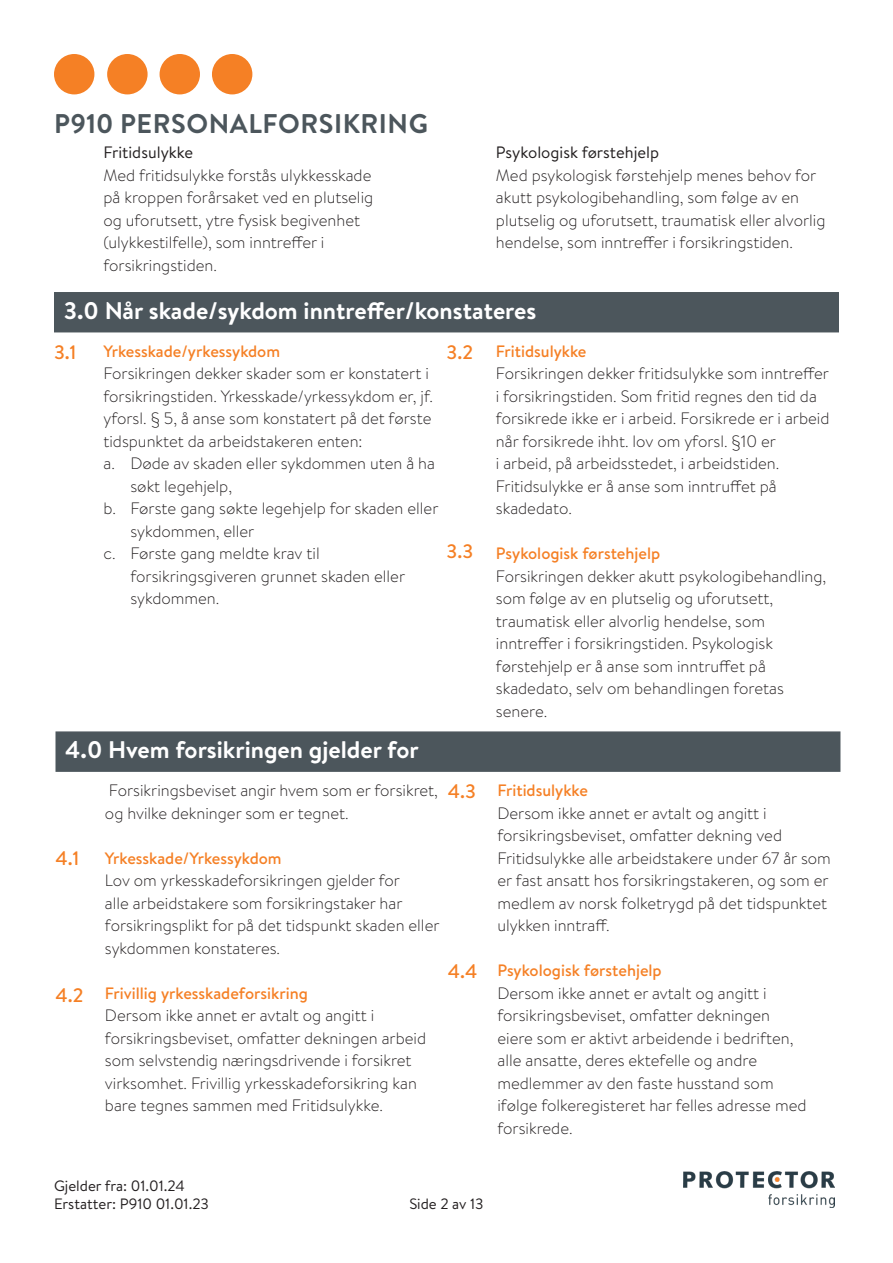
<style>
.page{position:relative;width:893px;height:1263px;background:#fff}
.page>*{position:absolute;margin:0;border:0;box-sizing:border-box;transform-origin:0 0}
.t1{font:700 27px "Brandon Text";letter-spacing:.02em;color:#4c565c}
.P_List_a_b_c{font:700 24px "Brandon Text";color:#fff}
.t2{font:500 19.5px "Brandon Text";color:#f58025}
.t3{font:300 16.5px/22.5px "Brandon Text";color:#231f20}
.t4{font:500 16.5px "Brandon Text";color:#f58025}
.t5{font:16.5px "Brandon Text";color:#231f20}
.t6{font:15px/18px "Brandon Text";color:#231f20}
</style>
<div class="page">
<div style="left:54px;top:54px;width:40px;height:40px;background:#f58025;border-radius:50%"></div>
<div style="left:107px;top:54px;width:41px;height:40px;background:#f58025;border-radius:50%"></div>
<div style="left:160px;top:54px;width:40px;height:40px;background:#f58025;border-radius:50%"></div>
<div style="left:212px;top:54px;width:40px;height:40px;background:#f58025;border-radius:50%"></div>
<img style="left:683px;top:1171px;width:152px;height:37px">
<div style="left:54px;top:292px;width:785px;height:40px;background:#4c565c"></div>
<div style="left:56px;top:731px;width:784px;height:41px;background:#4c565c;border:2px solid #4c565c"></div>
<h1 class="t1" style="left:54px;top:105px;width:375px">P910 PERSONALFORSIKRING</h1>
<p class="t5" style="left:103px;top:141px;width:91px">Fritidsulykke</p>
<p class="t3" style="left:103px;top:163px;width:271px">Med fritidsulykke forstås ulykkesskade på kroppen forårsaket ved en plutselig og uforutsett, ytre fysisk begivenhet (ulykkestilfelle), som inntreffer i forsikringstiden.</p>
<p class="t5" style="left:496px;top:141px;width:165px">Psykologisk førstehjelp</p>
<p class="t3" style="left:496px;top:163px;width:331px">Med psykologisk førstehjelp menes behov for akutt psykologibehandling, som følge av en plutselig og uforutsett, traumatisk eller alvorlig hendelse, som inntreffer i forsikringstiden.</p>
<p class="P_List_a_b_c" style="left:64px;top:294px;width:474px">3.0 Når skade/sykdom inntreffer/konstateres</p>
<h2 class="t2" style="left:54px;top:339px;width:24px">3.1</h2>
<h2 class="t2" style="left:446px;top:339px;width:28px">3.2</h2>
<p class="t4" style="left:103px;top:340px;width:178px">Yrkesskade/yrkessykdom</p>
<p class="t3" style="left:103px;top:362px;width:331px">Forsikringen dekker skader som er konstatert i forsikringstiden. Yrkesskade/yrkessykdom er, jf. yforsl. § 5, å anse som konstatert på det første tidspunktet da arbeidstakeren enten:</p>
<p class="t3" style="left:130px;top:452px;width:306px;text-indent:-27px">a. Døde av skaden eller sykdommen uten å ha søkt legehjelp,</p>
<p class="t3" style="left:130px;top:497px;width:310px;text-indent:-27px">b. Første gang søkte legehjelp for skaden eller sykdommen, eller</p>
<p class="t3" style="left:130px;top:542px;width:276px;text-indent:-27px">c. Første gang meldte krav til forsikringsgiveren grunnet skaden eller sykdommen.</p>
<h2 class="t2" style="left:446px;top:538px;width:28px">3.3</h2>
<p class="P_List_a_b_c" style="left:65px;top:733px;width:355px">4.0 Hvem forsikringen gjelder for</p>
<h2 class="t2" style="left:56px;top:845px;width:25px">4.1</h2>
<h2 class="t2" style="left:56px;top:981px;width:29px">4.2</h2>
<p class="t3" style="left:105px;top:779px;width:334px">Forsikringsbeviset angir hvem som er forsikret, og hvilke dekninger som er tegnet.</p>
<p class="t4" style="left:105px;top:846px;width:178px">Yrkesskade/Yrkessykdom</p>
<p class="t3" style="left:105px;top:869px;width:336px">Lov om yrkesskadeforsikringen gjelder for<br>alle arbeidstakere som forsikringstaker har forsikringsplikt for på det tidspunkt skaden eller sykdommen konstateres.</p>
<p class="t4" style="left:105px;top:981px;width:204px">Frivillig yrkesskadeforsikring</p>
<p class="t3" style="left:105px;top:1004px;width:323px">Dersom ikke annet er avtalt og angitt i forsikringsbeviset, omfatter dekningen arbeid som selvstendig næringsdrivende i forsikret virksomhet. Frivillig yrkesskadeforsikring kan bare tegnes sammen med Fritidsulykke.</p>
<h2 class="t2" style="left:448px;top:778px;width:30px">4.3</h2>
<h2 class="t2" style="left:448px;top:958px;width:31px">4.4</h2>
<p class="t4" style="left:496px;top:340px;width:92px">Fritidsulykke</p>
<p class="t3" style="left:496px;top:362px;width:335px">Forsikringen dekker fritidsulykke som inntreffer i forsikringstiden. Som fritid regnes den tid da forsikrede ikke er i arbeid. Forsikrede er i arbeid når forsikrede ihht. lov om yforsl. §10 er<br>i arbeid, på arbeidsstedet, i arbeidstiden.<br>Fritidsulykke er å anse som inntruffet på skadedato.</p>
<p class="t4" style="left:496px;top:542px;width:166px">Psykologisk førstehjelp</p>
<p class="t3" style="left:496px;top:564px;width:332px">Forsikringen dekker akutt psykologibehandling, som følge av en plutselig og uforutsett, traumatisk eller alvorlig hendelse, som inntreffer i forsikringstiden. Psykologisk førstehjelp er å anse som inntruffet på skadedato, selv om behandlingen foretas senere.</p>
<p class="t4" style="left:497px;top:779px;width:92px">Fritidsulykke</p>
<p class="t3" style="left:497px;top:801px;width:335px">Dersom ikke annet er avtalt og angitt i forsikringsbeviset, omfatter dekning ved Fritidsulykke alle arbeidstakere under 67 år som er fast ansatt hos forsikringstakeren, og som er medlem av norsk folketrygd på det tidspunktet ulykken inntraff.</p>
<p class="t4" style="left:497px;top:959px;width:166px">Psykologisk førstehjelp</p>
<p class="t3" style="left:497px;top:981px;width:310px">Dersom ikke annet er avtalt og angitt i forsikringsbeviset, omfatter dekningen eiere som er aktivt arbeidende i bedriften, alle ansatte, deres ektefelle og andre medlemmer av den faste husstand som ifølge folkeregisteret har felles adresse med forsikrede.</p>
<p class="t6" style="left:54px;top:1176px;width:157px">Gjelder fra: 01.01.24<br>Erstatter: P910 01.01.23</p>
<p class="t6" style="left:409px;top:1194px;width:76px">Side 2 av 13</p>
</div>
